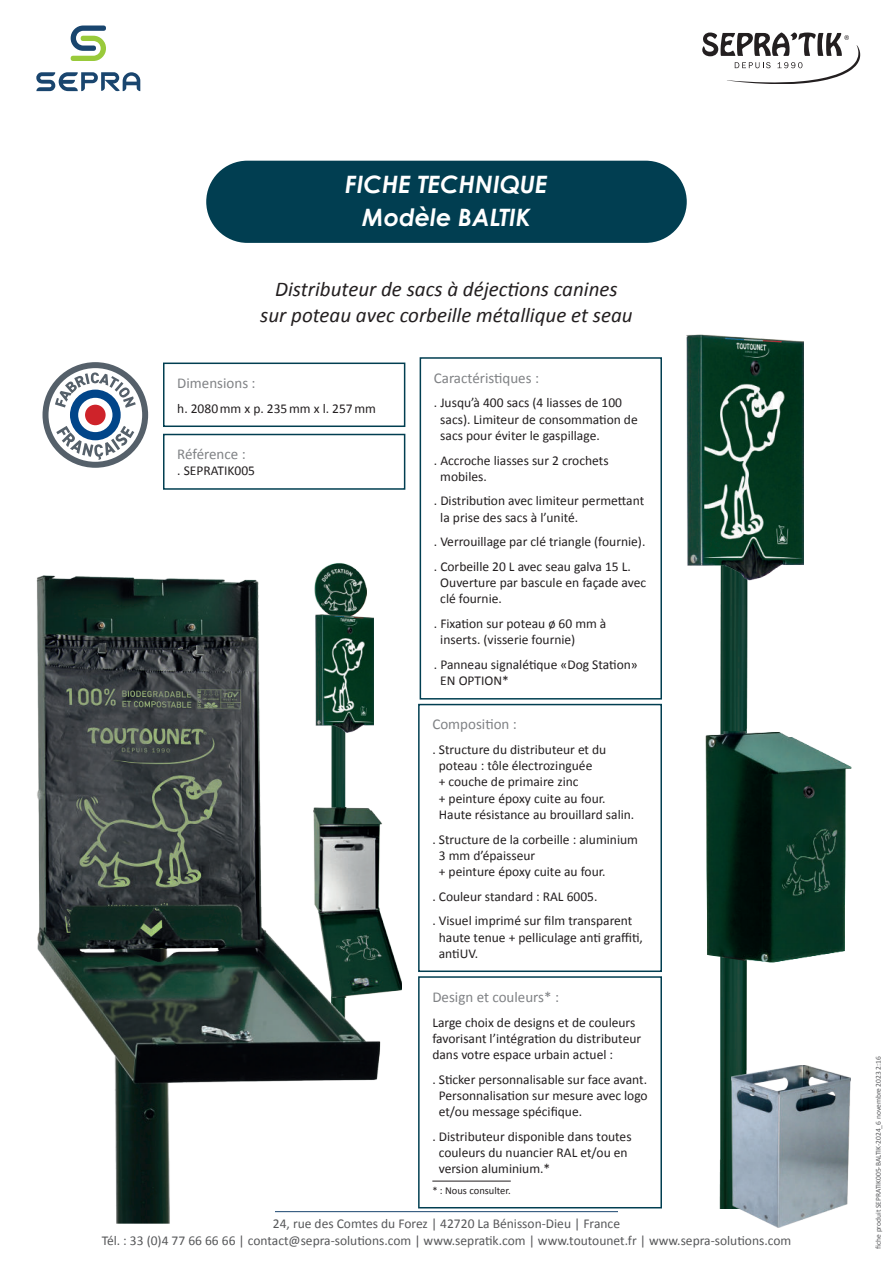
<style>
.page{position:relative;width:893px;height:1263px;background:#fff}
.page>*{position:absolute;margin:0;border:0;box-sizing:border-box;transform-origin:0 0}
.t1{font:italic 700 24px/33.3px "Century Gothic Pro";color:#fff;text-align:center}
.t2{font:italic 21px/25.2px "Calibri";color:#231f20;text-align:center}
.t3{font:15px "Calibri";color:#808285}
.t4{font:13.5px/16.2px "Calibri";color:#231f20}
.t5{font:13.5px/16.2px "Calibri";color:#57585a;text-align:center}
.t6{font:10.5px "Calibri";color:#231f20}
.t7{font:7.5px "Calibri";color:#57585a}
</style>
<div class="page">
<img style="left:318px;top:563px;width:43px;height:12px">
<img style="left:719px;top:580px;width:32px;height:629px">
<div style="left:163px;top:363px;width:242px;height:64px;border:2px solid #013e51"></div>
<div style="left:420px;top:357px;width:242px;height:342px;border:2px solid #013e51"></div>
<div style="left:206px;top:161px;width:481px;height:82px;background:#013e51;border-radius:41px"></div>
<svg style="left:36px;top:72px;width:104px;height:19px"></svg>
<svg style="left:71px;top:26px;width:35px;height:35px"></svg>
<svg style="left:702px;top:33px;width:158px;height:51px"></svg>
<img style="left:705px;top:731px;width:146px;height:234px">
<img style="left:36px;top:575px;width:344px;height:649px">
<img style="left:687px;top:334px;width:117px;height:246px">
<div style="left:163px;top:434px;width:242px;height:56px;border:2px solid #013e51"></div>
<svg style="left:43px;top:362px;width:105px;height:106px"></svg>
<div style="left:85px;top:405px;width:21px;height:20px;background:#ce232a;border-radius:50%"></div>
<hr style="left:275px;top:1211px;width:343px;height:1px;background:#19456e">
<img style="left:314px;top:808px;width:88px;height:189px">
<img style="left:732px;top:1065px;width:118px;height:162px">
<div style="left:418px;top:704px;width:244px;height:268px;border:2px solid #013e51"></div>
<hr style="left:432px;top:1181px;width:79px;height:1px;background:#231f20">
<div style="left:418px;top:976px;width:244px;height:232px;border:2px solid #013e51"></div>
<h1 class="t1" style="left:345px;top:168px;width:204px">FICHE TECHNIQUE<br>Modèle BALTIK</h1>
<h2 class="t2" style="left:260px;top:276px;width:374px">Distributeur de sacs à déjections canines sur poteau avec corbeille métallique et seau</h2>
<p class="t3" style="left:177px;top:378px;width:80px">Dimensions :</p>
<p class="t4" style="left:177px;top:401px;width:200px">h. 2080 mm x p. 235 mm x l. 257 mm</p>
<p class="t3" style="left:177px;top:445px;width:70px">Référence :</p>
<p class="t4" style="left:177px;top:462px;width:79px">. SEPRATIK005</p>
<p class="t3" style="left:434px;top:368px;width:107px">Caractéristiques :</p>
<p class="t4" style="left:440px;top:394px;width:199px;text-indent:-6px">. Jusqu’à 400 sacs (4 liasses de 100 sacs). Limiteur de consommation de sacs pour éviter le gaspillage.</p>
<p class="t4" style="left:440px;top:451px;width:170px;text-indent:-6px">. Accroche liasses sur 2 crochets mobiles.</p>
<p class="t4" style="left:440px;top:492px;width:205px;text-indent:-6px">. Distribution avec limiteur permettant la prise des sacs à l’unité.</p>
<p class="t4" style="left:434px;top:529px;width:213px;line-height:24.8px">. Verrouillage par clé triangle (fournie). . Corbeille 20 L avec seau galva 15 L.</p>
<p class="t4" style="left:440px;top:574px;width:207px">Ouverture par bascule en façade avec clé fournie.</p>
<p class="t4" style="left:440px;top:615px;width:168px;text-indent:-6px">. Fixation sur poteau ø 60 mm à inserts. (visserie fournie)</p>
<p class="t4" style="left:440px;top:656px;width:199px;text-indent:-6px">. Panneau signalétique «Dog Station»<br>EN OPTION*</p>
<p class="t3" style="left:432px;top:715px;width:86px">Composition :</p>
<p class="t4" style="left:439px;top:741px;width:197px;text-indent:-6px">. Structure du distributeur et du poteau : tôle électrozinguée<br>+ couche de primaire zinc<br>+ peinture époxy cuite au four.<br>Haute résistance au brouillard salin.</p>
<p class="t4" style="left:439px;top:830px;width:201px;text-indent:-6px">. Structure de la corbeille : aluminium<br>3 mm d’épaisseur<br>+ peinture époxy cuite au four.</p>
<p class="t4" style="left:432px;top:883px;width:202px;line-height:24.8px">. Couleur standard : RAL 6005.<br>. Visuel imprimé sur film transparent</p>
<p class="t4" style="left:439px;top:928px;width:206px">haute tenue + pelliculage anti graffiti, antiUV.</p>
<p class="t3" style="left:432px;top:987px;width:128px">Design et couleurs* :</p>
<p class="t4" style="left:432px;top:1013px;width:210px">Large choix de designs et de couleurs favorisant l’intégration du distributeur dans votre espace urbain actuel :</p>
<p class="t4" style="left:439px;top:1070px;width:210px;text-align:justify;text-indent:-6px">. Sticker personnalisable sur face avant.<br>Personnalisation sur mesure avec logo et/ou message spécifique.</p>
<p class="t4" style="left:439px;top:1127px;width:194px;text-indent:-6px">. Distributeur disponible dans toutes couleurs du nuancier RAL et/ou en version aluminium.*</p>
<p class="t6" style="left:432px;top:1184px;width:80px">* : Nous consulter.</p>
<p class="t5" style="left:102px;top:1215px;width:691px">24, rue des Comtes du Forez | 42720 La Bénisson-Dieu | France<br>Tél. : 33 (0)4 77 66 66 66 | contact@sepra-solutions.com | www.sepratik.com | www.toutounet.fr | www.sepra-solutions.com</p>
<p class="t7" style="left:874px;top:1249px;width:194px;rotate:-90deg">fiche produit SEPRATIK005-BALTIK-2024_6 novembre 2023 2:16</p>
</div>
